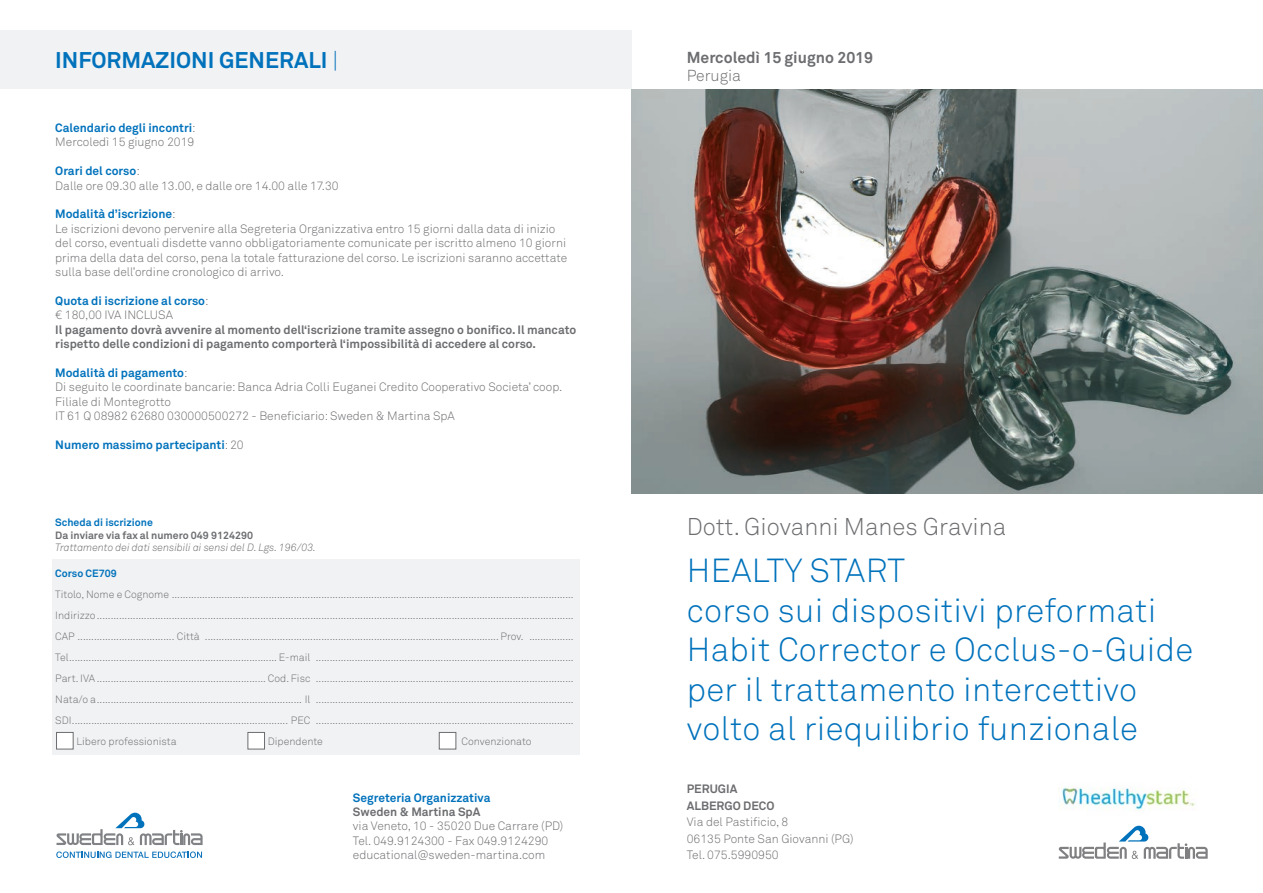
<style>
.page{position:relative;width:1263px;height:893px;background:#fff}
.page>*{position:absolute;margin:0;border:0;box-sizing:border-box;transform-origin:0 0}
.t1{font:300 33px/39.6px "Akkurat";letter-spacing:.01em;color:#0072bc}
.t2{font:300 24px "Akkurat";color:#6c6d70}
.t3{font:700 22.5px "Akkurat";color:#0072bc}
.t4{font:700 15.75px "Akkurat";color:#6c6d70}
.t5{font:300 15.75px "Akkurat";color:#6c6d70}
.t6{font:300 12px/14.4px "Akkurat";color:#6c6d70}
.t7{font:700 12px/16.5px "Akkurat";color:#6c6d70}
.t8{font:700 12px/14.4px "Akkurat";color:#0072bc}
.t9{font:300 10.5px "Akkurat";color:#6c6d70}
.t10{font:italic 300 10.5px "Akkurat";color:#6c6d70}
.t11{font:700 10.5px "Akkurat";color:#6c6d70}
.t12{font:700 10.5px "Akkurat";color:#0072bc}
.s1{font-weight:300}
.s2{font-weight:300;color:#6c6d70}
.s3{font-weight:700;color:#0072bc}
</style>
<div class="page">
<svg style="left:1059px;top:826px;width:149px;height:33px"></svg>
<div style="left:0;top:30px;width:631px;height:58px;background:#f1f2f3"></div>
<div style="left:52px;top:560px;width:527px;height:195px;background:#f1f2f3"></div>
<div style="left:56px;top:732px;width:17px;height:17px;background:#fff;border:1px solid #6c6d70"></div>
<div style="left:248px;top:732px;width:17px;height:17px;background:#fff;border:1px solid #6c6d70"></div>
<div style="left:439px;top:732px;width:17px;height:17px;background:#fff;border:1px solid #6c6d70"></div>
<svg style="left:56px;top:813px;width:147px;height:45px"></svg>
<img style="left:1060px;top:787px;width:135px;height:23px">
<img style="left:631px;top:89px;width:632px;height:404px">
<h3 class="t3" style="left:55px;top:46px;width:284px">INFORMAZIONI GENERALI <span class="s1">|</span></h3>
<p class="t8" style="left:55px;top:121px;width:142px">Calendario degli incontri<span class="s2">:<br>Mercoledì 15 giugno 2019</span></p>
<p class="t6" style="left:55px;top:164px;width:285px"><span class="s3">Orari del corso</span>:<br>Dalle ore 09.30 alle 13.00, e dalle ore 14.00 alle 17.30</p>
<p class="t6" style="left:55px;top:207px;width:513px"><span class="s3">Modalità d’iscrizione</span>:<br>Le iscrizioni devono pervenire alla Segreteria Organizzativa entro 15 giorni dalla data di inizio del corso, eventuali disdette vanno obbligatoriamente comunicate per iscritto almeno 10 giorni prima della data del corso, pena la totale fatturazione del corso. Le iscrizioni saranno accettate sulla base dell’ordine cronologico di arrivo.</p>
<p class="t8" style="left:55px;top:293px;width:155px">Quota di iscrizione al corso<span class="s2">: € 180,00 IVA INCLUSA</span></p>
<p class="t7" style="left:55px;top:322px;width:522px;line-height:14.4px">Il pagamento dovrà avvenire al momento dell‘iscrizione tramite assegno o bonifico. Il mancato rispetto delle condizioni di pagamento comporterà l‘impossibilità di accedere al corso.</p>
<p class="t6" style="left:55px;top:366px;width:509px"><span class="s3">Modalità di pagamento</span>:<br>Di seguito le coordinate bancarie: Banca Adria Colli Euganei Credito Cooperativo Societa’ coop.<br>Filiale di Montegrotto<br>IT 61 Q 08982 62680 030000500272 - Beneficiario: Sweden &amp; Martina SpA</p>
<p class="t8" style="left:55px;top:437px;width:190px">Numero massimo partecipanti<span class="s2">: 20</span></p>
<p class="t12" style="left:55px;top:516px;width:99px">Scheda di iscrizione</p>
<p class="t11" style="left:55px;top:528px;width:199px">Da inviare via fax al numero 049 9124290</p>
<p class="t10" style="left:55px;top:541px;width:262px">Trattamento dei dati sensibili ai sensi del D. Lgs. 196/03.</p>
<p class="t12" style="left:55px;top:566px;width:63px">Corso CE709</p>
<p class="t9" style="left:55px;top:588px;width:520px">Titolo, Nome e Cognome .................................................................................................................................................</p>
<p class="t9" style="left:55px;top:609px;width:520px">Indirizzo............................................................................................................................................................................</p>
<p class="t9" style="left:55px;top:630px;width:520px">CAP ................................... Città .......................................................................................................... Prov. ................</p>
<p class="t9" style="left:55px;top:651px;width:520px">Tel........................................................................... E-mail .............................................................................................</p>
<p class="t9" style="left:55px;top:672px;width:520px">Part. IVA ............................................................. Cod. Fisc .............................................................................................</p>
<p class="t9" style="left:55px;top:693px;width:520px">Nata/o a.......................................................................... Il .............................................................................................</p>
<p class="t9" style="left:55px;top:714px;width:520px">SDI.............................................................................. PEC .............................................................................................</p>
<p class="t9" style="left:77px;top:735px;width:102px">Libero professionista</p>
<p class="t9" style="left:268px;top:735px;width:56px">Dipendente</p>
<p class="t9" style="left:461px;top:735px;width:72px">Convenzionato</p>
<p class="t8" style="left:353px;top:791px;width:139px">Segreteria Organizzativa</p>
<p class="t7" style="left:353px;top:804px;width:129px">Sweden &amp; Martina SpA</p>
<p class="t6" style="left:353px;top:819px;width:212px">via Veneto, 10 - 35020 Due Carrare (PD)<br>Tel. 049.9124300 - Fax 049.9124290 educational@sweden-martina.com</p>
<h3 class="t4" style="left:687px;top:48px;width:188px">Mercoledì 15 giugno 2019</h3>
<h3 class="t5" style="left:687px;top:66px;width:56px">Perugia</h3>
<h2 class="t2" style="left:687px;top:513px;width:321px">Dott. Giovanni Manes Gravina</h2>
<h1 class="t1" style="left:687px;top:551px;width:508px">HEALTY START<br>corso sui dispositivi preformati<br>Habit Corrector e Occlus-o-Guide per il trattamento intercettivo volto al riequilibrio funzionale</h1>
<p class="t7" style="left:687px;top:781px;width:89px">PERUGIA<br>ALBERGO DECO</p>
<p class="t6" style="left:687px;top:814px;width:168px;line-height:16.5px">Via del Pastificio, 8<br>06135 Ponte San Giovanni (PG)<br>Tel. 075.5990950</p>
</div>
